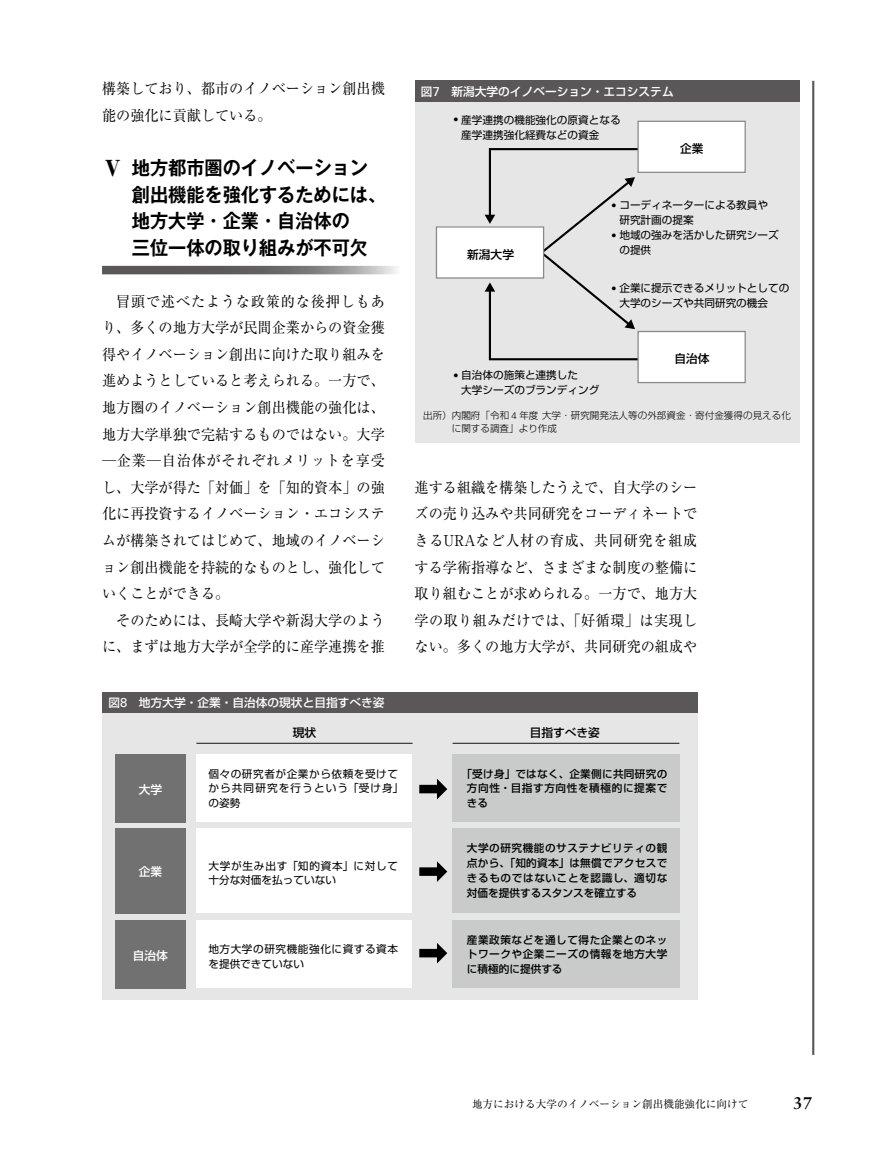
<style>
.page{position:relative;width:893px;height:1157px;background:#fff}
.page>*{position:absolute;margin:0;border:0;box-sizing:border-box;transform-origin:0 0}
.t1{font:700 19.2px/26.5px "Gothic MB101 Pr 6 N De";color:#000;scale:.95 1}
.t2{font:700 16.95px "Sabon LT Std";color:#000}
.t3{font:14.85px/26.5px "Ryumin Pr 6 N";color:#000;text-align:justify;scale:.95 1}
.t4{font:500 11.7px "Shin Go Pr 6 N";color:#fff}
.t5{font:500 11.7px "Shin Go Pr 6 N";color:#000}
.t6{font:500 10.65px/14.9px "Shin Go Pr 6 N";letter-spacing:.05em;color:#000;text-align:justify}
.t7{font:10.65px/14.9px "Shin Go Pr 6 N";color:#000}
.t8{font:10.65px/14.9px "Shin Go Pr 6 N";letter-spacing:.055em;color:#000}
.t9{font:10.65px/14.9px "Shin Go Pr 6 N";letter-spacing:.07em;color:#000}
.t10{font:10.65px "Ryumin Pr 6 N";color:#000}
.t11{font:300 9.6px/12.8px "Shin Go Pr 6 N";color:#000}
.s1{font-family:"Ryumin Pr 6 N";font-weight:900;font-size:21.3px}
.s2{font-family:"Univers LT Std";font-weight:400;font-size:12.9px}
.s3{font-family:"Univers LT Std"}
</style>
<div class="page">
<hr style="left:812px;top:81px;width:2px;height:973px;background:#595757">
<svg style="left:102px;top:266px;width:295px;height:8px;background:#767575"></svg>
<div style="left:415px;top:81px;width:384px;height:21px;background:#595757"></div>
<div style="left:415px;top:102px;width:384px;height:340px;background:#e6e6e6"></div>
<svg style="left:485px;top:148px;width:169px;height:213px"></svg>
<div style="left:638px;top:121px;width:107px;height:51px;background:#fff"></div>
<div style="left:637px;top:121px;width:109px;height:52px;border:1px solid #898989"></div>
<div style="left:638px;top:331px;width:107px;height:51px;background:#fff"></div>
<div style="left:637px;top:331px;width:109px;height:52px;border:1px solid #898989"></div>
<div style="left:436px;top:227px;width:108px;height:51px;background:#fff"></div>
<div style="left:436px;top:226px;width:108px;height:53px;border:1px solid #898989"></div>
<div style="left:102px;top:692px;width:595px;height:21px;background:#595757"></div>
<div style="left:102px;top:713px;width:595px;height:286px;background:#e6e6e6"></div>
<div style="left:115px;top:754px;width:71px;height:68px;background:#727171"></div>
<hr style="left:196px;top:743px;width:217px;height:1px;background:#151414">
<hr style="left:453px;top:743px;width:226px;height:1px;background:#151414">
<div style="left:196px;top:754px;width:216px;height:67px;background:#fff"></div>
<div style="left:453px;top:754px;width:227px;height:67px;background:#c9caca"></div>
<div style="left:115px;top:828px;width:71px;height:85px;background:#727171"></div>
<div style="left:196px;top:828px;width:216px;height:84px;background:#fff"></div>
<div style="left:453px;top:828px;width:227px;height:84px;background:#c9caca"></div>
<div style="left:115px;top:920px;width:71px;height:68px;background:#727171"></div>
<div style="left:196px;top:920px;width:216px;height:67px;background:#fff"></div>
<div style="left:453px;top:920px;width:227px;height:67px;background:#c9caca"></div>
<div style="left:419px;top:785px;width:19px;height:8px;background:#000"></div>
<svg style="left:437px;top:779px;width:10px;height:20px"></svg>
<div style="left:419px;top:867px;width:19px;height:9px;background:#000"></div>
<svg style="left:437px;top:861px;width:10px;height:21px"></svg>
<div style="left:419px;top:949px;width:19px;height:8px;background:#000"></div>
<svg style="left:437px;top:943px;width:10px;height:20px"></svg>
<p class="t3" style="left:102px;top:74px;width:299px">構築しており、都市のイノベーション創出機能の強化に貢献している。</p>
<p class="t1" style="left:132px;top:154px;width:269px;text-indent:-30px"><span class="s1">Ⅴ</span> 地方都市圏のイノベーション創出機能を強化するためには、地方大学・企業・自治体の<br>三位一体の取り組みが不可欠</p>
<p class="t3" style="left:102px;top:287px;width:299px;text-indent:14px">冒頭で述べたような政策的な後押しもあり、多くの地方大学が民間企業からの資金獲得やイノベーション創出に向けた取り組みを進めようとしていると考えられる。一方で、地方圏のイノベーション創出機能の強化は、地方大学単独で完結するものではない。大学─企業─自治体がそれぞれメリットを享受し、大学が得た「対価」を「知的資本」の強化に再投資するイノベーション・エコシステムが構築されてはじめて、地域のイノベーション創出機能を持続的なものとし、強化していくことができる。</p>
<p class="t3" style="left:102px;top:606px;width:299px;text-align:right">そのためには、長崎大学や新潟大学のように、まずは地方大学が全学的に産学連携を推</p>
<p class="t4" style="left:108px;top:693px;width:278px">図<span class="s2">8</span>　地方大学・企業・自治体の現状と目指すべき姿</p>
<p class="t4" style="left:421px;top:82px;width:254px">図<span class="s2">7</span>　新潟大学のイノベーション・エコシステム</p>
<p class="t7" style="left:451px;top:111px;width:172px"><sup>●</sup> 産学連携の機能強化の原資となる　産学連携強化経費などの資金</p>
<p class="t5" style="left:680px;top:139px;width:25px">企業</p>
<p class="t5" style="left:467px;top:245px;width:48px">新潟大学</p>
<p class="t7" style="left:609px;top:197px;width:161px"><sup>●</sup> コーディネーターによる教員や　研究計画の提案</p>
<p class="t7" style="left:609px;top:227px;width:172px"><sup>●</sup> 地域の強みを活かした研究シーズ　の提供</p>
<p class="t7" style="left:609px;top:280px;width:182px"><sup>●</sup> 企業に提示できるメリットとしての　大学のシーズや共同研究の機会</p>
<p class="t7" style="left:451px;top:367px;width:150px"><sup>●</sup> 自治体の施策と連携した<br>　大学シーズのブランディング</p>
<p class="t5" style="left:674px;top:349px;width:37px">自治体</p>
<p class="t11" style="left:452px;top:408px;width:341px;text-indent:-29px">出所）内閣府「令和 <span class="s3">4</span> 年度大学・研究開発法人等の外部資金・寄付金獲得の見える化に関する調査」より作成</p>
<p class="t3" style="left:415px;top:473px;width:299px">進する組織を構築したうえで、自大学のシーズの売り込みや共同研究をコーディネートできるURAなど人材の育成、共同研究を組成する学術指導など、さまざまな制度の整備に取り組むことが求められる。一方で、地方大学の取り組みだけでは、「好循環」は実現しない。多くの地方大学が、共同研究の組成や</p>
<p class="t4" style="left:139px;top:779px;width:25px">大学</p>
<p class="t5" style="left:293px;top:722px;width:25px">現状</p>
<p class="t5" style="left:530px;top:722px;width:72px">目指すべき姿</p>
<p class="t8" style="left:208px;top:765px;width:197px">個々の研究者が企業から依頼を受けてから共同研究を行うという「受け身」の姿勢</p>
<p class="t6" style="left:467px;top:765px;width:202px;text-indent:-5px">「受け身」ではなく、企業側に共同研究の方向性・目指す方向性を積極的に提案できる</p>
<p class="t4" style="left:139px;top:861px;width:25px">企業</p>
<p class="t9" style="left:208px;top:857px;width:191px">大学が生み出す「知的資本」に対して十分な対価を払っていない</p>
<p class="t6" style="left:467px;top:840px;width:202px">大学の研究機能のサステナビリティの観点から、「知的資本」は無償でアクセスできるものではないことを認識し、適切な対価を提供するスタンスを確立する</p>
<p class="t4" style="left:133px;top:945px;width:37px">自治体</p>
<p class="t8" style="left:208px;top:940px;width:191px">地方大学の研究機能強化に資する資本を提供できていない</p>
<p class="t6" style="left:467px;top:931px;width:202px">産業政策などを通して得た企業とのネットワークや企業ニーズの情報を地方大学に積極的に提供する</p>
<p class="t10" style="left:472px;top:1095px;width:278px">地方における大学のイノベーション創出機能強化に向けて</p>
<p class="t2" style="left:793px;top:1093px;width:20px">37</p>
</div>
